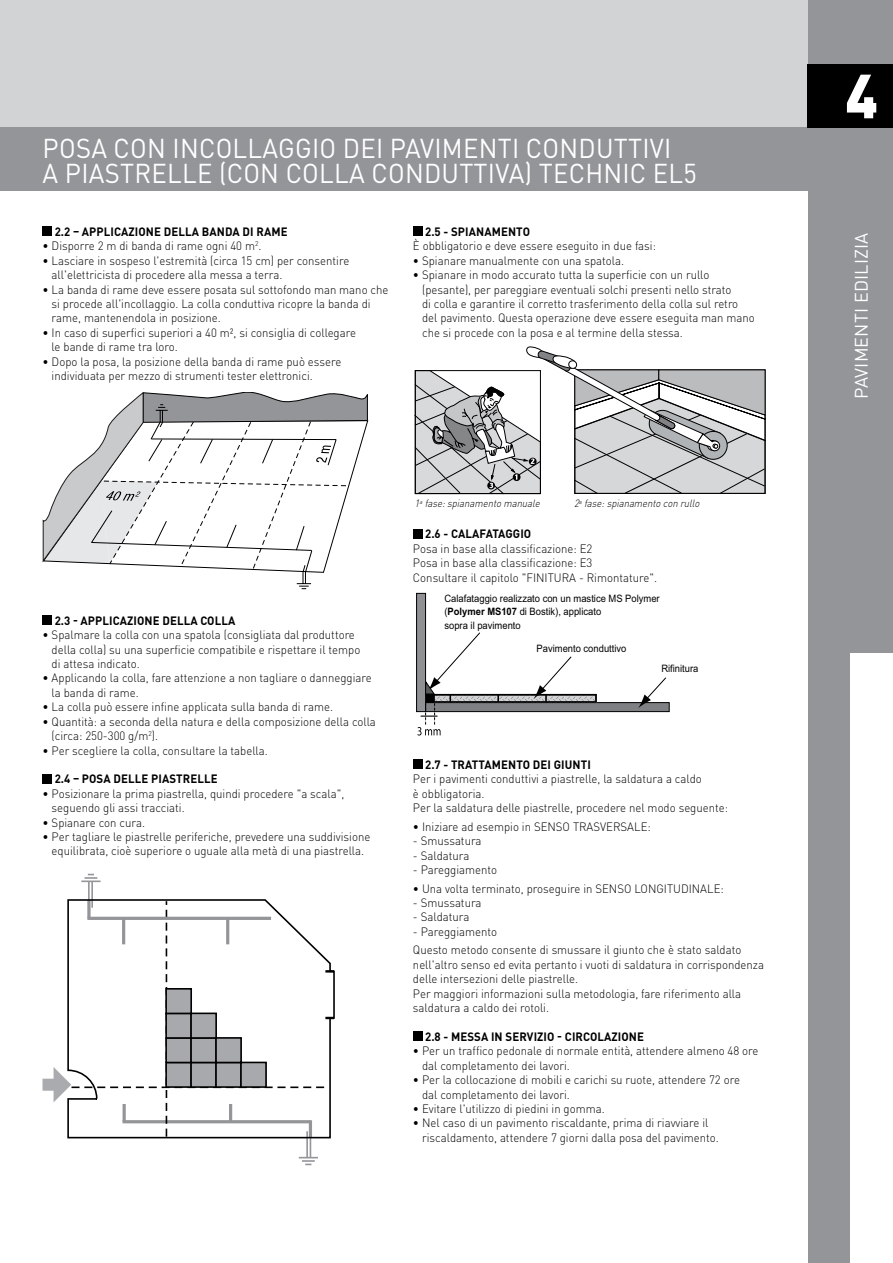
<style>
.page{position:relative;width:893px;height:1263px;background:#fff}
.page>*{position:absolute;margin:0;border:0;box-sizing:border-box;transform-origin:0 0}
.t1{font:900 61.35px "DIN Pro";color:#fff;scale:.95 1}
.t2{font:27px/25.5px "DIN Pro";letter-spacing:.01em;color:#fff;scale:.95 1}
.t3{font:18px "DIN Pro";letter-spacing:.01em;color:#fff}
.t4{font:300 12px/14.4px "DIN Pro";color:#000;scale:.95 1}
.t5{font:700 12px "DIN Pro";letter-spacing:.01em;color:#000;scale:.95 1}
.t6{font:12px "Myriad Pro";color:#000;scale:.9 1}
.t7{font:700 11.4px "Arial";color:#000;scale:.92 1}
.t8{font:italic 300 10.5px "DIN Pro";color:#000;scale:.9 1}
.t9{font:10.2px/13.4px "Arial";color:#000;scale:.92 1}
.s1{font-weight:700}
</style>
<div class="page">
<div style="left:0;top:0;width:830px;height:128px;background:#d1d3d4"></div>
<div style="left:808px;top:0;width:85px;height:1263px;background:#939598"></div>
<div style="left:850px;top:653px;width:43px;height:610px;background:#fff"></div>
<svg style="left:42px;top:392px;width:326px;height:197px"></svg>
<div style="left:43px;top:226px;width:9px;height:10px;background:#000"></div>
<div style="left:43px;top:615px;width:9px;height:10px;background:#000"></div>
<div style="left:43px;top:774px;width:9px;height:9px;background:#000"></div>
<div style="left:413px;top:226px;width:10px;height:10px;background:#000"></div>
<div style="left:413px;top:529px;width:10px;height:9px;background:#000"></div>
<div style="left:413px;top:759px;width:10px;height:10px;background:#000"></div>
<div style="left:413px;top:1031px;width:10px;height:10px;background:#000"></div>
<div style="left:425px;top:702px;width:245px;height:10px;background:#7e8083;border:1px solid #000"></div>
<svg style="left:481px;top:694px;width:116px;height:9px"></svg>
<svg style="left:638px;top:677px;width:29px;height:31px"></svg>
<div style="left:416px;top:593px;width:10px;height:119px;background:#8f9194;border:1px solid #000"></div>
<svg style="left:534px;top:656px;width:38px;height:46px"></svg>
<svg style="left:497px;top:694px;width:2px;height:8px"></svg>
<svg style="left:417px;top:632px;width:64px;height:103px"></svg>
<div style="left:0;top:128px;width:814px;height:63px;background:#939598"></div>
<div style="left:808px;top:64px;width:85px;height:64px;background:#000"></div>
<hr style="left:88px;top:881px;width:2px;height:27px;background:#939598">
<hr style="left:91px;top:881px;width:2px;height:27px;background:#939598">
<hr style="left:81px;top:880px;width:20px;height:2px;background:#939598">
<svg style="left:85px;top:874px;width:12px;height:5px"></svg>
<svg style="left:43px;top:1067px;width:275px;height:98px"></svg>
<svg style="left:67px;top:898px;width:268px;height:241px"></svg>
<svg style="left:414px;top:347px;width:352px;height:147px"></svg>
<h2 class="t2" style="left:43px;top:134px;width:690px">POSA CON INCOLLAGGIO DEI PAVIMENTI CONDUTTIVI<br>A PIASTRELLE (CON COLLA CONDUTTIVA) TECHNIC EL5</h2>
<p class="t5" style="left:55px;top:224px;width:247px">2.2 – APPLICAZIONE DELLA BANDA DI RAME</p>
<p class="t4" style="left:43px;top:238px;width:232px">• Disporre 2 m di banda di rame ogni 40 m<sup>2</sup>.</p>
<p class="t4" style="left:52px;top:253px;width:315px;text-indent:-9px">• Lasciare in sospeso l'estremità (circa 15 cm) per consentire all'elettricista di procedere alla messa a terra.</p>
<p class="t4" style="left:52px;top:282px;width:356px;text-indent:-9px">• La banda di rame deve essere posata sul sottofondo man mano che si procede all'incollaggio. La colla conduttiva ricopre la banda di rame, mantenendola in posizione.</p>
<p class="t4" style="left:52px;top:325px;width:322px;text-indent:-9px">• In caso di superfici superiori a 40 m², si consiglia di collegare le bande di rame tra loro.</p>
<p class="t4" style="left:52px;top:354px;width:306px;text-indent:-9px">• Dopo la posa, la posizione della banda di rame può essere individuata per mezzo di strumenti tester elettronici.</p>
<p class="t5" style="left:425px;top:224px;width:112px">2.5 - SPIANAMENTO</p>
<p class="t4" style="left:413px;top:238px;width:257px">È obbligatorio e deve essere eseguito in due fasi:</p>
<p class="t4" style="left:413px;top:253px;width:224px">• Spianare manualmente con una spatola.</p>
<p class="t4" style="left:422px;top:267px;width:352px;text-indent:-9px">• Spianare in modo accurato tutta la superficie con un rullo (pesante), per pareggiare eventuali solchi presenti nello strato<br>di colla e garantire il corretto trasferimento della colla sul retro del pavimento. Questa operazione deve essere eseguita man mano che si procede con la posa e al termine della stessa.</p>
<p class="t7" style="left:350px;top:278px;width:89px">Posizionamento</p>
<p class="t8" style="left:415px;top:496px;width:10px">1</p>
<p class="t8" style="left:419px;top:496px;width:138px"><sup>a</sup> fase:spianamentomanuale</p>
<p class="t6" style="left:450px;top:500px;width:79px">Polymer MS107</p>
<p class="t8" style="left:574px;top:496px;width:144px">2<sup>a</sup> fase: spianamento con rullo</p>
<p class="t5" style="left:55px;top:612px;width:190px">2.3 - APPLICAZIONE DELLA COLLA</p>
<p class="t4" style="left:52px;top:627px;width:326px;text-indent:-9px">• Spalmare la colla con una spatola (consigliata dal produttore della colla) su una superficie compatibile e rispettare il tempo di attesa indicato.</p>
<p class="t4" style="left:52px;top:670px;width:338px;text-indent:-9px">• Applicando la colla, fare attenzione a non tagliare o danneggiare la banda di rame.</p>
<p class="t4" style="left:43px;top:699px;width:307px">• La colla può essere infine applicata sulla banda di rame.</p>
<p class="t4" style="left:52px;top:714px;width:343px;text-indent:-9px">• Quantità: a seconda della natura e della composizione della colla (circa: 250-300 g/m<sup>2</sup>).</p>
<p class="t4" style="left:43px;top:742px;width:239px">• Per scegliere la colla, consultare la tabella.</p>
<p class="t5" style="left:55px;top:771px;width:173px">2.4 – POSA DELLE PIASTRELLE</p>
<p class="t4" style="left:52px;top:786px;width:310px;text-indent:-9px">• Posizionare la prima piastrella, quindi procedere "a scala", seguendo gli assi tracciati.</p>
<p class="t4" style="left:43px;top:814px;width:109px">• Spianare con cura.</p>
<p class="t4" style="left:43px;top:829px;width:347px;text-align:center">• Per tagliare le piastrelle periferiche, prevedere una suddivisione equilibrata, cioè superiore o uguale alla metà di una piastrella.</p>
<p class="t5" style="left:425px;top:526px;width:113px">2.6 - CALAFATAGGIO</p>
<p class="t4" style="left:413px;top:541px;width:258px">Posa in base alla classificazione: E2<br>Posa in base alla classificazione: E3<br>Consultare il capitolo "FINITURA - Rimontature".</p>
<p class="t9" style="left:444px;top:592px;width:236px">Calafataggio realizzato con un mastice MS Polymer (<span class="s1">Polymer MS107</span> di Bostik), applicato<br>sopra il pavimento</p>
<p class="t9" style="left:537px;top:642px;width:99px">Pavimento conduttivo</p>
<p class="t9" style="left:661px;top:662px;width:42px">Rifinitura</p>
<p class="t5" style="left:425px;top:756px;width:176px">2.7 - TRATTAMENTO DEI GIUNTI</p>
<p class="t4" style="left:413px;top:771px;width:333px">Per i pavimenti conduttivi a piastrelle, la saldatura a caldo<br>è obbligatoria.<br>Per la saldatura delle piastrelle, procedere nel modo seguente:</p>
<p class="t4" style="left:413px;top:819px;width:252px">• Iniziare ad esempio in SENSO TRASVERSALE:</p>
<p class="t4" style="left:413px;top:833px;width:74px">- Smussatura</p>
<p class="t4" style="left:413px;top:847px;width:61px">- Saldatura</p>
<p class="t4" style="left:413px;top:862px;width:90px">- Pareggiamento</p>
<p class="t4" style="left:413px;top:880px;width:329px">• Una volta terminato, proseguire in SENSO LONGITUDINALE:</p>
<p class="t4" style="left:413px;top:895px;width:74px">- Smussatura</p>
<p class="t4" style="left:413px;top:909px;width:61px">- Saldatura</p>
<p class="t4" style="left:413px;top:922px;width:347px;line-height:18.6px">- Pareggiamento<br>Questo metodo consente di smussare il giunto che è stato saldato</p>
<p class="t4" style="left:413px;top:957px;width:371px">nell'altro senso ed evita pertanto i vuoti di saldatura in corrispondenza delle intersezioni delle piastrelle.<br>Per maggiori informazioni sulla metodologia, fare riferimento alla saldatura a caldo dei rotoli.</p>
<p class="t5" style="left:425px;top:1028px;width:232px">2.8 - M ESSA IN SERVIZIO - CIRCOLAZIONE</p>
<p class="t4" style="left:422px;top:1043px;width:356px;text-indent:-9px">• Per un traffico pedonale di normale entità, attendere almeno 48 ore dal completamento dei lavori.</p>
<p class="t4" style="left:422px;top:1072px;width:336px;text-indent:-9px">• Per la collocazione di mobili e carichi su ruote, attendere 72 ore dal completamento dei lavori.</p>
<p class="t4" style="left:413px;top:1101px;width:203px">• Evitare l'utilizzo di piedini in gomma.</p>
<p class="t4" style="left:422px;top:1115px;width:314px;text-indent:-9px">• Nel caso di un pavimento riscaldante, prima di riavviare il riscaldamento, attendere 7 giorni dalla posa del pavimento.</p>
<h1 class="t1" style="left:845px;top:54px;width:36px">4</h1>
<h3 class="t3" style="left:849px;top:399px;width:166px;rotate:-90deg">PAVIMENTI Edi lizia</h3>
</div>
